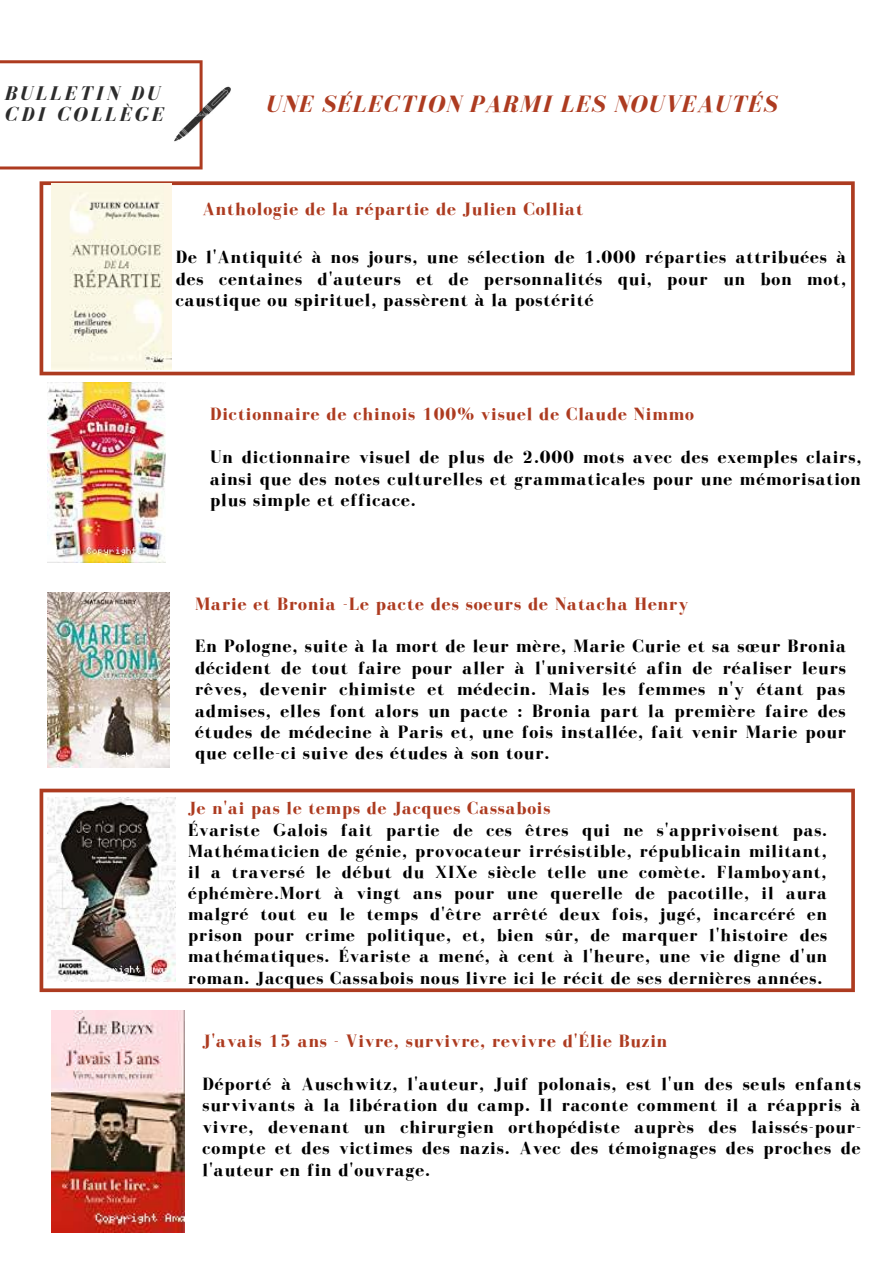
<style>
.page{position:relative;width:894px;height:1264px;background:#fff}
.page>*{position:absolute;margin:0;border:0;box-sizing:border-box;transform-origin:0 0}
.t1{font:italic 700 24.3px "Bodoni FLF";letter-spacing:.05em;color:#ad3b20}
.t2{font:italic 700 20.4px/21px "Bodoni FLF";letter-spacing:.15em;color:#2c2c2c}
.t3{font:700 18.3px/21.5px "Bodoni FLF";letter-spacing:.05em;color:#000;text-align:justify}
.t4{font:700 18.3px "Bodoni FLF";letter-spacing:.05em;color:#ad3b20}
.t5{font:700 18px/21.1px "Bodoni FLF";letter-spacing:.05em;color:#000;text-align:justify}
.t6{font:700 18px "Bodoni FLF";letter-spacing:.05em;color:#ad3b20}
</style>
<div class="page">
<svg style="left:0;top:60px;width:202px;height:109px"></svg>
<svg style="left:40px;top:181px;width:814px;height:194px"></svg>
<img style="left:171px;top:82px;width:60px;height:63px">
<svg style="left:40px;top:788px;width:814px;height:204px"></svg>
<img style="left:52px;top:183px;width:119px;height:186px">
<img style="left:47px;top:383px;width:118px;height:180px">
<img style="left:47px;top:592px;width:123px;height:175px">
<img style="left:47px;top:797px;width:128px;height:184px">
<img style="left:52px;top:1010px;width:133px;height:222px">
<p class="t2" style="left:4px;top:83px;width:160px">BULLETIN DU<br>CDI COLLÈGE</p>
<h1 class="t1" style="left:265px;top:91px;width:512px">UNE SÉLECTION PARMI LES NOUVEAUTÉS</h1>
<p class="t4" style="left:202px;top:199px;width:382px">Anthologie de la répartie de Julien Colliat</p>
<p class="t3" style="left:176px;top:246px;width:671px">De l'Antiquité à nos jours, une sélection de 1.000 réparties attribuées à des centaines d'auteurs et de personnalités qui, pour un bon mot, caustique ou spirituel, passèrent à la postérité</p>
<p class="t4" style="left:210px;top:404px;width:485px">Dictionnaire de chinois 100% visuel de Claude Nimmo</p>
<p class="t3" style="left:210px;top:446px;width:652px">Un dictionnaire visuel de plus de 2.000 mots avec des exemples clairs, ainsi que des notes culturelles et grammaticales pour une mémorisation plus simple et efficace.</p>
<p class="t4" style="left:195px;top:593px;width:494px">Marie et Bronia -Le pacte des soeurs de Natacha Henry</p>
<p class="t3" style="left:195px;top:635px;width:652px">En Pologne, suite à la mort de leur mère, Marie Curie et sa sœur Bronia décident de tout faire pour aller à l'université afin de réaliser leurs rêves, devenir chimiste et médecin. Mais les femmes n'y étant pas admises, elles font alors un pacte : Bronia part la première faire des études de médecine à Paris et, une fois installée, fait venir Marie pour que celle-ci suive des études à son tour.</p>
<p class="t6" style="left:188px;top:798px;width:363px">Je n'ai pas le temps de Jacques Cassabois</p>
<p class="t5" style="left:188px;top:819px;width:640px">Évariste Galois fait partie de ces êtres qui ne s'apprivoisent pas.<br>Mathématicien de génie, provocateur irrésistible, républicain militant, il a traversé le début du XIXe siècle telle une comète. Flamboyant, éphémère.Mort à vingt ans pour une querelle de pacotille, il aura malgré tout eu le temps d'être arrêté deux fois, jugé, incarcéré en prison pour crime politique, et, bien sûr, de marquer l'histoire des mathématiques. Évariste a mené, à cent à l'heure, une vie digne d'un roman. Jacques Cassabois nous livre ici le récit de ses dernières années.</p>
<p class="t4" style="left:202px;top:1031px;width:466px">J'avais 15 ans - Vivre, survivre, revivre d'Élie Buzin</p>
<p class="t3" style="left:202px;top:1073px;width:660px">Déporté à Auschwitz, l'auteur, Juif polonais, est l'un des seuls enfants survivants à la libération du camp. Il raconte comment il a réappris à vivre, devenant un chirurgien orthopédiste auprès des laissés-pour&shy;compte et des victimes des nazis. Avec des témoignages des proches de l'auteur en fin d'ouvrage.</p>
</div>
